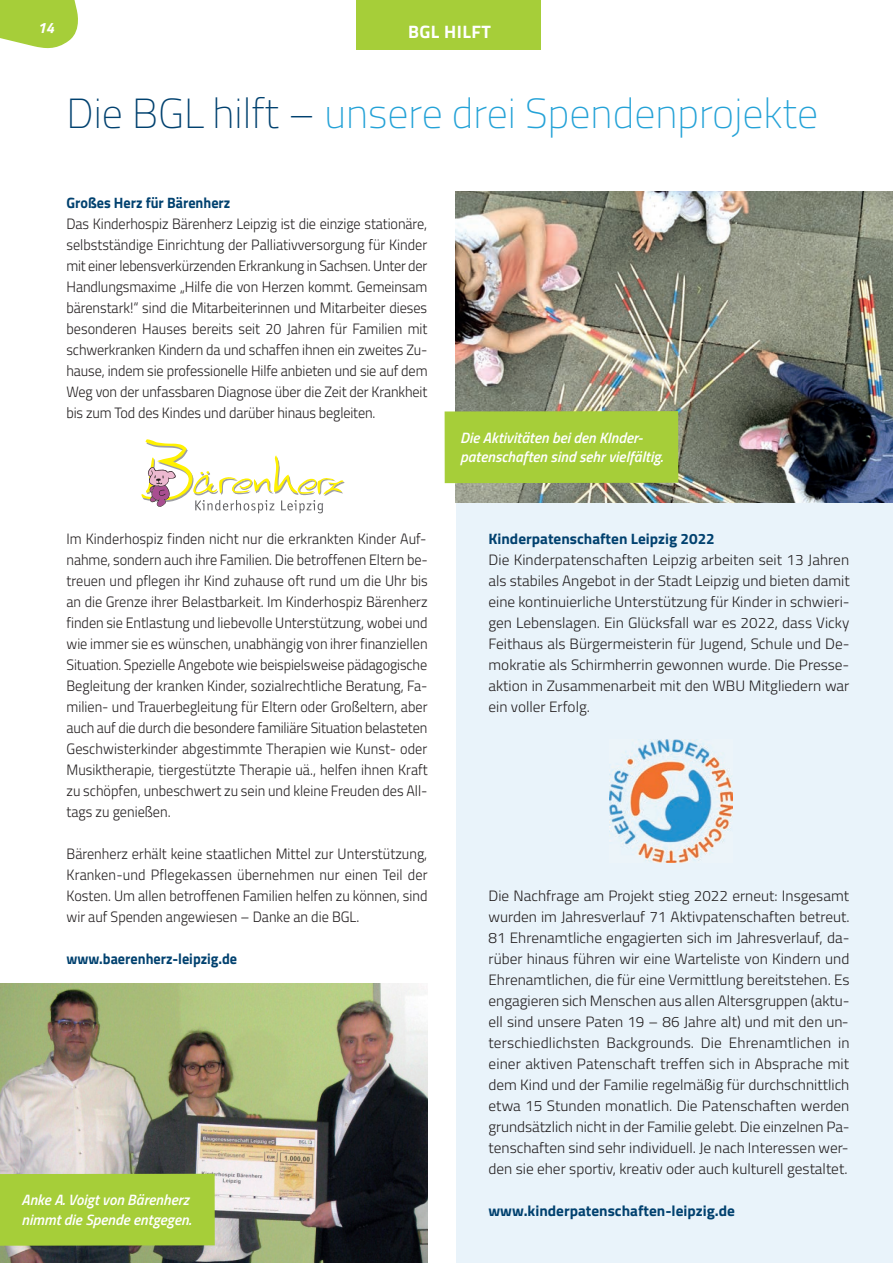
<style>
.page{position:relative;width:893px;height:1263px;background:#fff}
.page>*{position:absolute;margin:0;border:0;box-sizing:border-box;transform-origin:0 0}
.t1{font:200 42px "Titillium Web";color:#24a2d7}
.t2{font:700 18px "Titillium Web";letter-spacing:.025em;color:#fff}
.t3{font:300 15px/21px "Titillium Web";color:#231f20;text-align:justify;scale:.95 1}
.t4{font:300 15px/21px "Titillium Web";color:#231f20;text-align:justify}
.t5{font:italic 600 15px/19.5px "Titillium Web";color:#fff}
.t6{font:700 15px "Titillium Web";color:#01416f}
.t7{font:700 15px "Titillium Web";color:#01416f;scale:.95 1}
.t8{font:italic 700 15px "Titillium Web";color:#fff}
.s1{color:#01416f}
</style>
<div class="page">
<div style="left:456px;top:191px;width:437px;height:1072px;background:#e9f3fa"></div>
<div style="left:356px;top:0;width:185px;height:50px;background:#a6ce39"></div>
<svg style="left:0;top:0;width:78px;height:48px;background:#afd34e"></svg>
<img style="left:456px;top:191px;width:437px;height:311px">
<img style="left:0;top:984px;width:428px;height:279px">
<div style="left:445px;top:411px;width:233px;height:72px;background:#a6ce39"></div>
<div style="left:0;top:1174px;width:215px;height:72px;background:#a6ce39"></div>
<svg style="left:142px;top:439px;width:203px;height:74px"></svg>
<img style="left:610px;top:740px;width:122px;height:122px">
<p class="t8" style="left:37px;top:16px;width:18px">14</p>
<p class="t2" style="left:408px;top:18px;width:84px">BGL HILFT</p>
<h1 class="t1" style="left:67px;top:83px;width:753px"><span class="s1">Die BGL hilft –</span> unsere drei Spendenprojekte</h1>
<p class="t7" style="left:67px;top:192px;width:174px">Großes Herz für Bärenherz</p>
<p class="t3" style="left:67px;top:213px;width:382px">Das Kinderhospiz Bärenherz Leipzig ist die einzige stationäre, selbstständige Einrichtung der Palliativversorgung für Kinder mit einer lebensverkürzenden Erkrankung in Sachsen. Unter der Handlungsmaxime „Hilfe die von Herzen kommt. Gemeinsam bärenstark!“ sind die Mitarbeiterinnen und Mitarbeiter dieses besonderen Hauses bereits seit 20 Jahren für Familien mit schwerkranken Kindern da und schaffen ihnen ein zweites Zu&shy;hause, indem sie professionelle Hilfe anbieten und sie auf dem Weg von der unfassbaren Diagnose über die Zeit der Krankheit bis zum Tod des Kindes und darüber hinaus begleiten.</p>
<p class="t5" style="left:460px;top:427px;width:204px">Die Aktivitäten bei den KInder&shy;patenschaften sind sehr vielfältig.</p>
<p class="t3" style="left:67px;top:528px;width:382px">Im Kinderhospiz finden nicht nur die erkrankten Kinder Auf&shy;nahme, sondern auch ihre Familien. Die betroffenen Eltern be&shy;treuen und pflegen ihr Kind zuhause oft rund um die Uhr bis an die Grenze ihrer Belastbarkeit. Im Kinderhospiz Bärenherz finden sie Entlastung und liebevolle Unterstützung, wobei und wie immer sie es wünschen, unabhängig von ihrer finanziellen Situation. Spezielle Angebote wie beispielsweise pädagogische Begleitung der kranken Kinder, sozialrechtliche Beratung, Fa&shy;milien- und Trauerbegleitung für Eltern oder Großeltern, aber auch auf die durch die besondere familiäre Situation belasteten Geschwisterkinder abgestimmte Therapien wie Kunst- oder Musiktherapie, tiergestützte Therapie uä., helfen ihnen Kraft zu schöpfen, unbeschwert zu sein und kleine Freuden des All&shy;tags zu genießen.</p>
<p class="t3" style="left:67px;top:843px;width:382px">Bärenherz erhält keine staatlichen Mittel zur Unterstützung, Kranken-und Pflegekassen übernehmen nur einen Teil der Kosten. Um allen betroffenen Familien helfen zu können, sind wir auf Spenden angewiesen – Danke an die BGL.</p>
<p class="t7" style="left:67px;top:948px;width:181px">www.baerenherz-leipzig.de</p>
<p class="t5" style="left:21px;top:1189px;width:171px">Anke A. Voigt von Bärenherz nimmt die Spende entgegen.</p>
<p class="t6" style="left:488px;top:528px;width:228px">Kinderpatenschaften Leipzig 2022</p>
<p class="t4" style="left:488px;top:549px;width:363px">Die Kinderpatenschaften Leipzig arbeiten seit 13 Jahren als stabiles Angebot in der Stadt Leipzig und bieten damit eine kontinuierliche Unterstützung für Kinder in schwieri&shy;gen Lebenslagen. Ein Glücksfall war es 2022, dass Vicky Feithaus als Bürgermeisterin für Jugend, Schule und De&shy;mokratie als Schirmherrin gewonnen wurde. Die Presse&shy;aktion in Zusammenarbeit mit den WBU Mitgliedern war ein voller Erfolg.</p>
<p class="t4" style="left:488px;top:885px;width:363px">Die Nachfrage am Projekt stieg 2022 erneut: Insgesamt wurden im Jahresverlauf 71 Aktivpatenschaften betreut.<br>81 Ehrenamtliche engagierten sich im Jahresverlauf, da&shy;rüber hinaus führen wir eine Warteliste von Kindern und Ehrenamtlichen, die für eine Vermittlung bereitstehen. Es engagieren sich Menschen aus allen Altersgruppen (aktu&shy;ell sind unsere Paten 19 – 86 Jahre alt) und mit den un&shy;terschiedlichsten Backgrounds. Die Ehrenamtlichen in einer aktiven Patenschaft treffen sich in Absprache mit dem Kind und der Familie regelmäßig für durchschnittlich etwa 15 Stunden monatlich. Die Patenschaften werden grundsätzlich nicht in der Familie gelebt. Die einzelnen Pa&shy;tenschaften sind sehr individuell. Je nach Interessen wer&shy;den sie eher sportiv, kreativ oder auch kulturell gestaltet.</p>
<p class="t6" style="left:488px;top:1200px;width:248px">www.kinderpatenschaften-leipzig.de</p>
</div>
